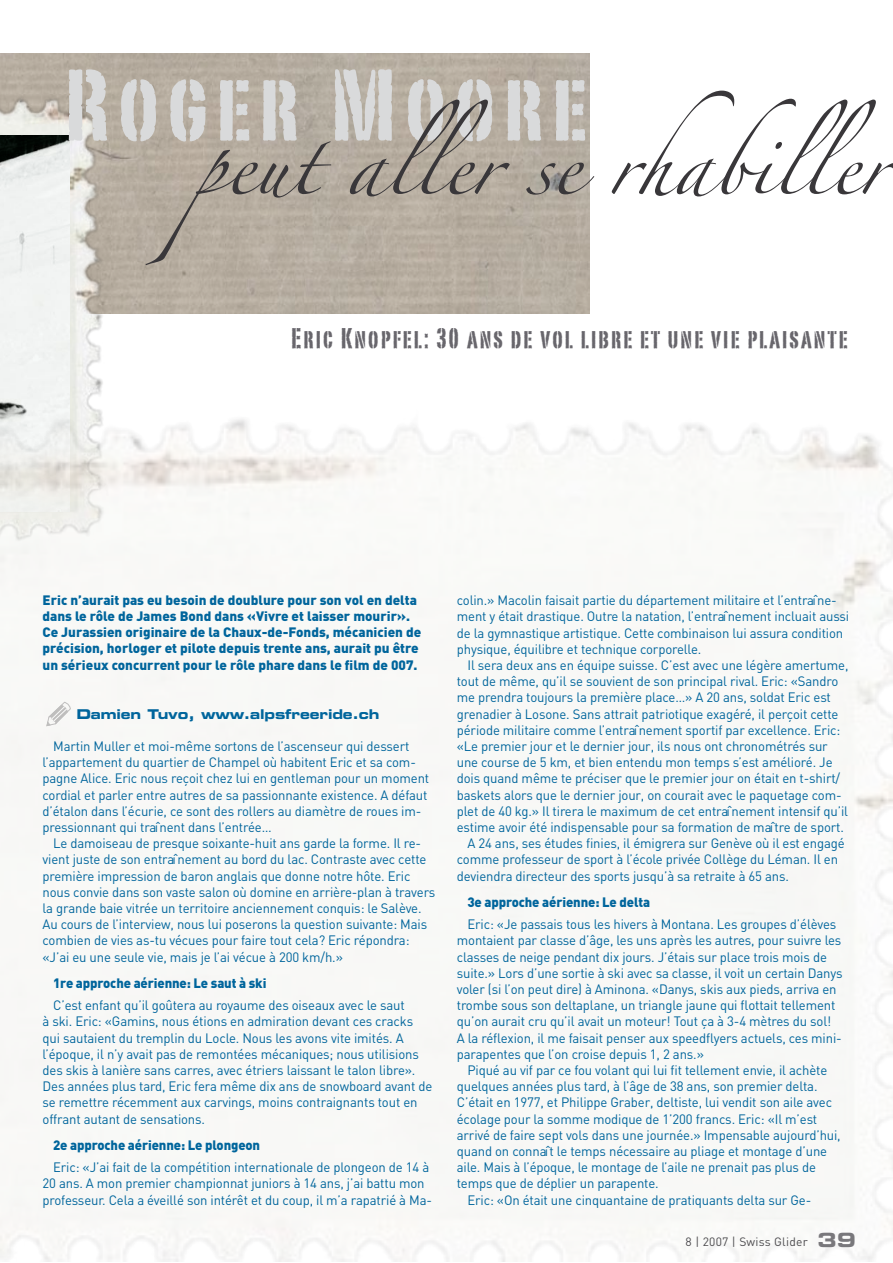
<style>
.page{position:relative;width:893px;height:1263px;background:#fff}
.page>*{position:absolute;margin:0;border:0;box-sizing:border-box;transform-origin:0 0}
.Titel_3_Eurostyle{font:99.6px "Portago ITCTT";letter-spacing:.08em;color:#d9dadb;scale:1.06 1}
.Titel_Spezial__Zapfino{font:55.95px "Zapfino";color:#39373a}
.Zwischentitel_d{font:27.9px "Portago ITCTT";letter-spacing:.08em;color:#68666c}
.Pagina_linksbündig{font:19.5px "Eurostile Bold Extended Two";color:#79787c}
.Lauftext_mit_Einzug_f{font:13.5px/16.2px "DIN";letter-spacing:-.01em;color:#00659c}
.einleitung_f{font:900 13.5px/16.2px "DIN";color:#00659c}
.Zwischentitel_f{font:900 13.5px "DIN";letter-spacing:-.01em;color:#00659c}
.Autor__Foto_Text_Eurostyle{font:13.5px "Eurostile Bold Extended Two";letter-spacing:-.01em;color:#00659c}
.Pagina_Beschrieb__swissglider__07{font:12px "DIN";letter-spacing:.02em;color:#4d4c4f}
</style>
<div class="page">
<img style="left:0;top:53px;width:589px;height:260px">
<img style="left:0;top:83px;width:118px;height:307px">
<img style="left:0;top:135px;width:70px;height:255px">
<img style="left:0;top:390px;width:893px;height:872px">
<svg style="left:46px;top:702px;width:25px;height:24px"></svg>
<p class="Titel_3_Eurostyle" style="left:64px;top:43px;width:494px">Roger Moore</p>
<p class="Titel_Spezial__Zapfino" style="left:195px;top:141px;width:693px">peut aller se rhabiller</p>
<p class="Zwischentitel_d" style="left:291px;top:320px;width:558px">Eric Knopfel: 30 ans de vol libre et une vie plaisante</p>
<p class="einleitung_f" style="left:43px;top:591px;width:380px">Eric n’aurait pas eu besoin de doublure pour son vol en delta dans le rôle de James Bond dans «Vivre et laisser mourir».<br>Ce Jurassien originaire de la Chaux-de-Fonds, mécanicien de précision, horloger et pilote depuis trente ans, aurait pu être un sérieux concurrent pour le rôle phare dans le film de 007.</p>
<p class="Autor__Foto_Text_Eurostyle" style="left:77px;top:704px;width:304px">Damien Tuvo, www.alpsfreeride.ch</p>
<p class="Lauftext_mit_Einzug_f" style="left:43px;top:738px;width:388px;text-indent:11px">Martin Muller et moi-même sortons de l’ascenseur qui dessert l’appartement du quartier de Champel où habitent Eric et sa com&shy;pagne Alice. Eric nous reçoit chez lui en gentleman pour un moment cordial et parler entre autres de sa passionnante existence. A défaut d’étalon dans l’écurie, ce sont des rollers au diamètre de roues im&shy;pressionnant qui traînent dans l’entrée…</p>
<p class="Lauftext_mit_Einzug_f" style="left:43px;top:835px;width:394px;text-indent:11px">Le damoiseau de presque soixante-huit ans garde la forme. Il re&shy;vient juste de son entraînement au bord du lac. Contraste avec cette première impression de baron anglais que donne notre hôte. Eric nous convie dans son vaste salon où domine en arrière-plan à travers la grande baie vitrée un territoire anciennement conquis: le Salève.<br>Au cours de l’interview, nous lui poserons la question suivante: Mais combien de vies as-tu vécues pour faire tout cela? Eric répondra: «J’ai eu une seule vie, mais je l’ai vécue à 200 km/h.»</p>
<p class="Zwischentitel_f" style="left:53px;top:974px;width:215px">1re approche aérienne: Le saut à ski</p>
<p class="Lauftext_mit_Einzug_f" style="left:43px;top:997px;width:391px;text-indent:11px">C’est enfant qu’il goûtera au royaume des oiseaux avec le saut<br>à ski. Eric: «Gamins, nous étions en admiration devant ces cracks qui sautaient du tremplin du Locle. Nous les avons vite imités. A l’époque, il n’y avait pas de remontées mécaniques; nous utilisions des skis à lanière sans carres, avec étriers laissant le talon libre».<br>Des années plus tard, Eric fera même dix ans de snowboard avant de se remettre récemment aux carvings, moins contraignants tout en offrant autant de sensations.</p>
<p class="Zwischentitel_f" style="left:53px;top:1136px;width:209px">2e approche aérienne: Le plongeon</p>
<p class="Lauftext_mit_Einzug_f" style="left:43px;top:1159px;width:391px;text-align:center">Eric: «J’ai fait de la compétition internationale de plongeon de 14 à<br>20 ans. A mon premier championnat juniors à 14 ans, j’ai battu mon professeur. Cela a éveillé son intérêt et du coup, il m’a rapatrié à Ma-</p>
<p class="Lauftext_mit_Einzug_f" style="left:457px;top:592px;width:394px">colin.» Macolin faisait partie du département militaire et l’entraîne&shy;ment y était drastique. Outre la natation, l’entraînement incluait aussi de la gymnastique artistique. Cette combinaison lui assura condition physique, équilibre et technique corporelle.</p>
<p class="Lauftext_mit_Einzug_f" style="left:457px;top:657px;width:393px;text-indent:11px">Il sera deux ans en équipe suisse. C’est avec une légère amertume, tout de même, qu’il se souvient de son principal rival. Eric: «Sandro me prendra toujours la première place…» A 20 ans, soldat Eric est grenadier à Losone. Sans attrait patriotique exagéré, il perçoit cette période militaire comme l’entraînement sportif par excellence. Eric: «Le premier jour et le dernier jour, ils nous ont chronométrés sur une course de 5 km, et bien entendu mon temps s’est amélioré. Je dois quand même te préciser que le premier jour on était en t-shirt/ baskets alors que le dernier jour, on courait avec le paquetage com&shy;plet de 40 kg.» Il tirera le maximum de cet entraînement intensif qu’il estime avoir été indispensable pour sa formation de maître de sport.</p>
<p class="Lauftext_mit_Einzug_f" style="left:457px;top:835px;width:389px;text-indent:11px">A 24 ans, ses études finies, il émigrera sur Genève où il est engagé comme professeur de sport à l’école privée Collège du Léman. Il en deviendra directeur des sports jusqu’à sa retraite à 65 ans.</p>
<p class="Zwischentitel_f" style="left:467px;top:893px;width:184px">3e approche aérienne: Le delta</p>
<p class="Lauftext_mit_Einzug_f" style="left:457px;top:916px;width:387px;text-indent:11px">Eric: «Je passais tous les hivers à Montana. Les groupes d’élèves montaient par classe d’âge, les uns après les autres, pour suivre les classes de neige pendant dix jours. J’étais sur place trois mois de suite.» Lors d’une sortie à ski avec sa classe, il voit un certain Danys voler (si l’on peut dire) à Aminona. «Danys, skis aux pieds, arriva en trombe sous son deltaplane, un triangle jaune qui flottait tellement qu’on aurait cru qu’il avait un moteur! Tout ça à 3-4 mètres du sol!<br>A la réflexion, il me faisait penser aux speedflyers actuels, ces mini&shy;parapentes que l’on croise depuis 1, 2 ans.»</p>
<p class="Lauftext_mit_Einzug_f" style="left:457px;top:1062px;width:385px;text-indent:11px">Piqué au vif par ce fou volant qui lui fit tellement envie, il achète quelques années plus tard, à l’âge de 38 ans, son premier delta.<br>C’était en 1977, et Philippe Graber, deltiste, lui vendit son aile avec écolage pour la somme modique de 1’200 francs. Eric: «Il m’est arrivé de faire sept vols dans une journée.» Impensable aujourd’hui, quand on connaît le temps nécessaire au pliage et montage d’une aile. Mais à l’époque, le montage de l’aile ne prenait pas plus de temps que de déplier un parapente.</p>
<p class="Lauftext_mit_Einzug_f" style="left:467px;top:1191px;width:345px">Eric: «On était une cinquantaine de pratiquants delta sur Ge-</p>
<p class="Pagina_Beschrieb__swissglider__07" style="left:686px;top:1234px;width:124px">8 | 2007 | Swiss Glider</p>
<p class="Pagina_linksbündig" style="left:817px;top:1226px;width:40px">39</p>
</div>
